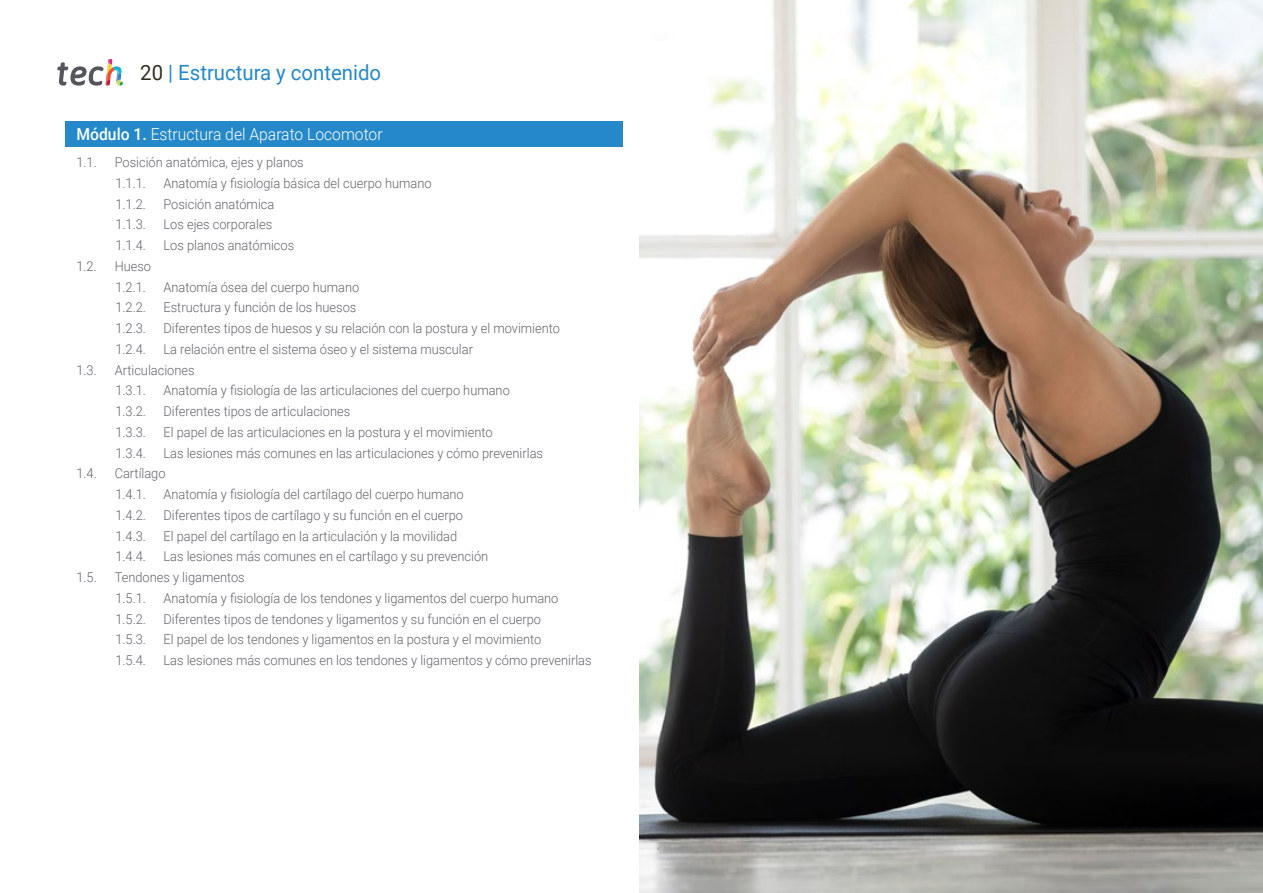
<style>
.page{position:relative;width:1263px;height:893px;background:#fff}
.page>*{position:absolute;margin:0;border:0;box-sizing:border-box;transform-origin:0 0}
.t1{font:21px "Roboto";color:#2488c9}
.t2{font:300 16.5px "Roboto";color:#fff;scale:.95 1}
.t3{font:300 13.5px/20.7px "Roboto";color:#61646a;scale:.95 1}
.s1{color:#312e20}
.s2{font-weight:500}
</style>
<div class="page">
<div style="left:65px;top:121px;width:557px;height:25px;background:#2488c9"></div>
<img style="left:640px;top:0;width:622px;height:893px">
<svg style="left:57px;top:59px;width:66px;height:27px"></svg>
<h1 class="t1" style="left:140px;top:57px;width:242px"><span class="s1">20</span> | Estructura y contenido</h1>
<p class="t2" style="left:76px;top:123px;width:324px"><span class="s2">Módulo 1.</span> Estructura del Aparato Locomotor</p>
<p class="t3" style="left:76px;top:151px;width:23px">1.1.</p>
<p class="t3" style="left:115px;top:151px;width:200px">Posición anatómica, ejes y planos<br>1.1.1.</p>
<p class="t3" style="left:163px;top:172px;width:284px">Anatomía y fisiología básica del cuerpo humano</p>
<p class="t3" style="left:115px;top:193px;width:34px">1.1.2.</p>
<p class="t3" style="left:163px;top:193px;width:118px">Posición anatómica</p>
<p class="t3" style="left:115px;top:214px;width:34px">1.1.3.</p>
<p class="t3" style="left:163px;top:214px;width:116px">Los ejes corporales</p>
<p class="t3" style="left:115px;top:234px;width:34px">1.1.4.</p>
<p class="t3" style="left:163px;top:234px;width:139px">Los planos anatómicos</p>
<p class="t3" style="left:76px;top:255px;width:23px">1.2.</p>
<p class="t3" style="left:115px;top:255px;width:40px">Hueso<br>1.2.1.</p>
<p class="t3" style="left:163px;top:276px;width:208px">Anatomía ósea del cuerpo humano</p>
<p class="t3" style="left:115px;top:297px;width:34px">1.2.2.</p>
<p class="t3" style="left:163px;top:297px;width:205px">Estructura y función de los huesos</p>
<p class="t3" style="left:115px;top:317px;width:34px">1.2.3.</p>
<p class="t3" style="left:163px;top:317px;width:419px">Diferentes tipos de huesos y su relación con la postura y el movimiento</p>
<p class="t3" style="left:115px;top:338px;width:34px">1.2.4.</p>
<p class="t3" style="left:163px;top:338px;width:327px">La relación entre el sistema óseo y el sistema muscular</p>
<p class="t3" style="left:76px;top:359px;width:23px">1.3.</p>
<p class="t3" style="left:115px;top:359px;width:86px">Articulaciones<br>1.3.1.</p>
<p class="t3" style="left:163px;top:380px;width:366px">Anatomía y fisiología de las articulaciones del cuerpo humano</p>
<p class="t3" style="left:115px;top:400px;width:34px">1.3.2.</p>
<p class="t3" style="left:163px;top:400px;width:198px">Diferentes tipos de articulaciones</p>
<p class="t3" style="left:115px;top:421px;width:34px">1.3.3.</p>
<p class="t3" style="left:163px;top:421px;width:348px">El papel de las articulaciones en la postura y el movimiento</p>
<p class="t3" style="left:115px;top:442px;width:34px">1.3.4.</p>
<p class="t3" style="left:163px;top:442px;width:401px">Las lesiones más comunes en las articulaciones y cómo prevenirlas</p>
<p class="t3" style="left:76px;top:463px;width:23px">1.4.</p>
<p class="t3" style="left:115px;top:463px;width:55px">Cartílago<br>1.4.1.</p>
<p class="t3" style="left:163px;top:483px;width:318px">Anatomía y fisiología del cartílago del cuerpo humano</p>
<p class="t3" style="left:115px;top:504px;width:34px">1.4.2.</p>
<p class="t3" style="left:163px;top:504px;width:317px">Diferentes tipos de cartílago y su función en el cuerpo</p>
<p class="t3" style="left:115px;top:525px;width:34px">1.4.3.</p>
<p class="t3" style="left:163px;top:525px;width:311px">El papel del cartílago en la articulación y la movilidad</p>
<p class="t3" style="left:115px;top:546px;width:34px">1.4.4.</p>
<p class="t3" style="left:163px;top:546px;width:343px">Las lesiones más comunes en el cartílago y su prevención</p>
<p class="t3" style="left:76px;top:566px;width:23px">1.5.</p>
<p class="t3" style="left:115px;top:566px;width:138px">Tendones y ligamentos<br>1.5.1.</p>
<p class="t3" style="left:163px;top:587px;width:417px">Anatomía y fisiología de los tendones y ligamentos del cuerpo humano</p>
<p class="t3" style="left:115px;top:608px;width:34px">1.5.2.</p>
<p class="t3" style="left:163px;top:608px;width:399px">Diferentes tipos de tendones y ligamentos y su función en el cuerpo</p>
<p class="t3" style="left:115px;top:629px;width:34px">1.5.3.</p>
<p class="t3" style="left:163px;top:629px;width:399px">El papel de los tendones y ligamentos en la postura y el movimiento</p>
<p class="t3" style="left:115px;top:649px;width:34px">1.5.4.</p>
<p class="t3" style="left:163px;top:649px;width:452px">Las lesiones más comunes en los tendones y ligamentos y cómo prevenirlas</p>
</div>
